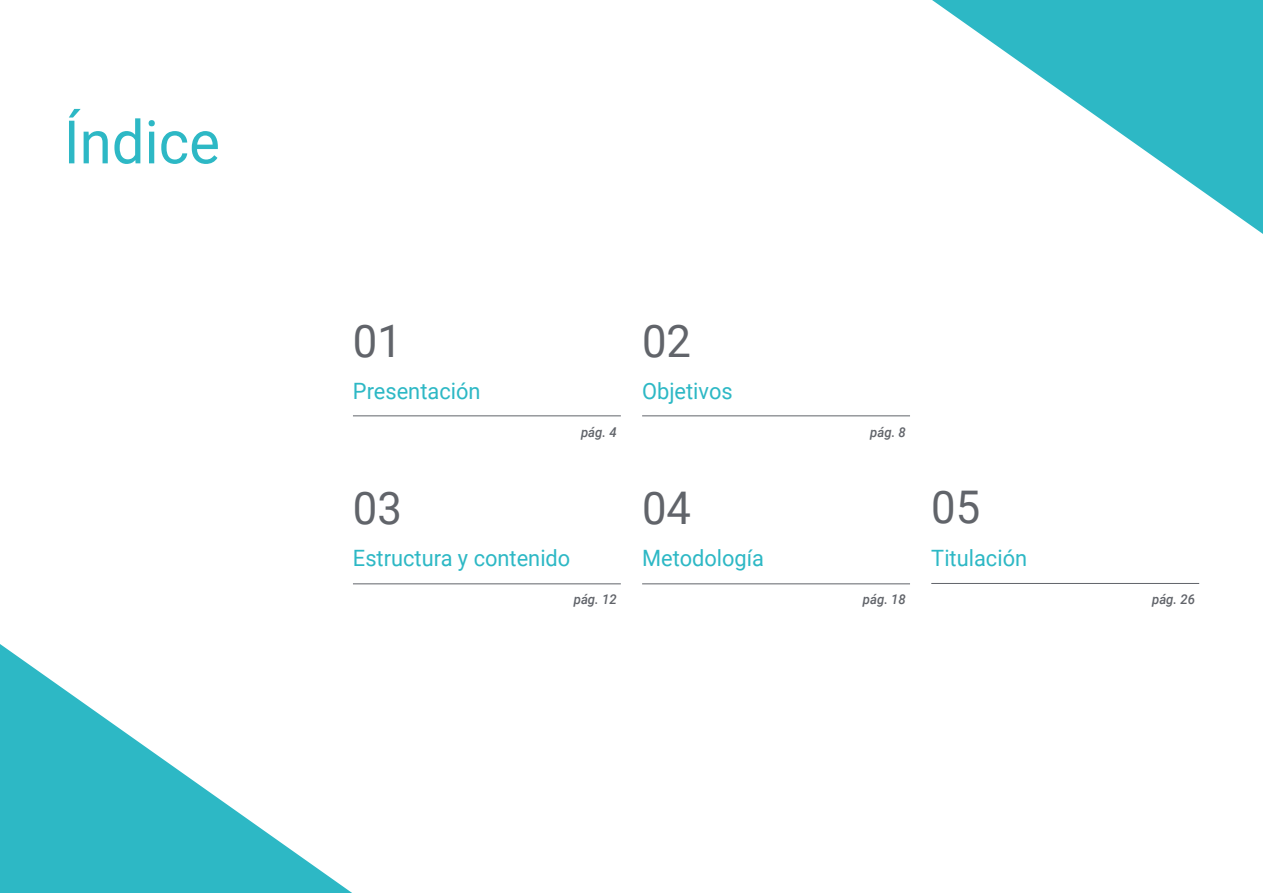
<style>
.page{position:relative;width:1263px;height:893px;background:#fff}
.page>*{position:absolute;margin:0;border:0;box-sizing:border-box;transform-origin:0 0}
.t1{font:60px "Roboto";color:#2db8c5}
.t2{font:45px "Roboto";color:#61646a}
.t3{font:22.5px "Roboto";color:#2db8c5}
.t4{font:italic 500 13.5px "Roboto";color:#61646a}
</style>
<div class="page">
<hr style="left:353px;top:415px;width:268px;height:1px;background:#61646a">
<hr style="left:353px;top:583px;width:268px;height:1px;background:#61646a">
<hr style="left:642px;top:415px;width:268px;height:1px;background:#61646a">
<hr style="left:642px;top:583px;width:268px;height:1px;background:#61646a">
<hr style="left:931px;top:583px;width:268px;height:1px;background:#61646a">
<svg style="left:0;top:644px;width:352px;height:249px"></svg>
<svg style="left:932px;top:0;width:331px;height:234px"></svg>
<h1 class="t1" style="left:64px;top:100px;width:158px">Índice</h1>
<h2 class="t2" style="left:353px;top:309px;width:51px">01</h2>
<h2 class="t2" style="left:642px;top:309px;width:51px">02</h2>
<p class="t3" style="left:353px;top:375px;width:129px">Presentación</p>
<p class="t3" style="left:642px;top:375px;width:92px">Objetivos</p>
<p class="t4" style="left:581px;top:423px;width:37px">pág. 4</p>
<p class="t4" style="left:870px;top:423px;width:37px">pág. 8</p>
<h2 class="t2" style="left:353px;top:476px;width:51px">03</h2>
<h2 class="t2" style="left:642px;top:476px;width:51px">04</h2>
<h2 class="t2" style="left:931px;top:476px;width:51px">05</h2>
<p class="t3" style="left:353px;top:542px;width:219px">Estructura y contenido</p>
<p class="t3" style="left:642px;top:542px;width:123px">Metodología</p>
<p class="t3" style="left:931px;top:542px;width:97px">Titulación</p>
<p class="t4" style="left:574px;top:590px;width:44px">pág. 12</p>
<p class="t4" style="left:863px;top:590px;width:44px">pág. 18</p>
<p class="t4" style="left:1152px;top:589px;width:44px">pág. 26</p>
</div>
